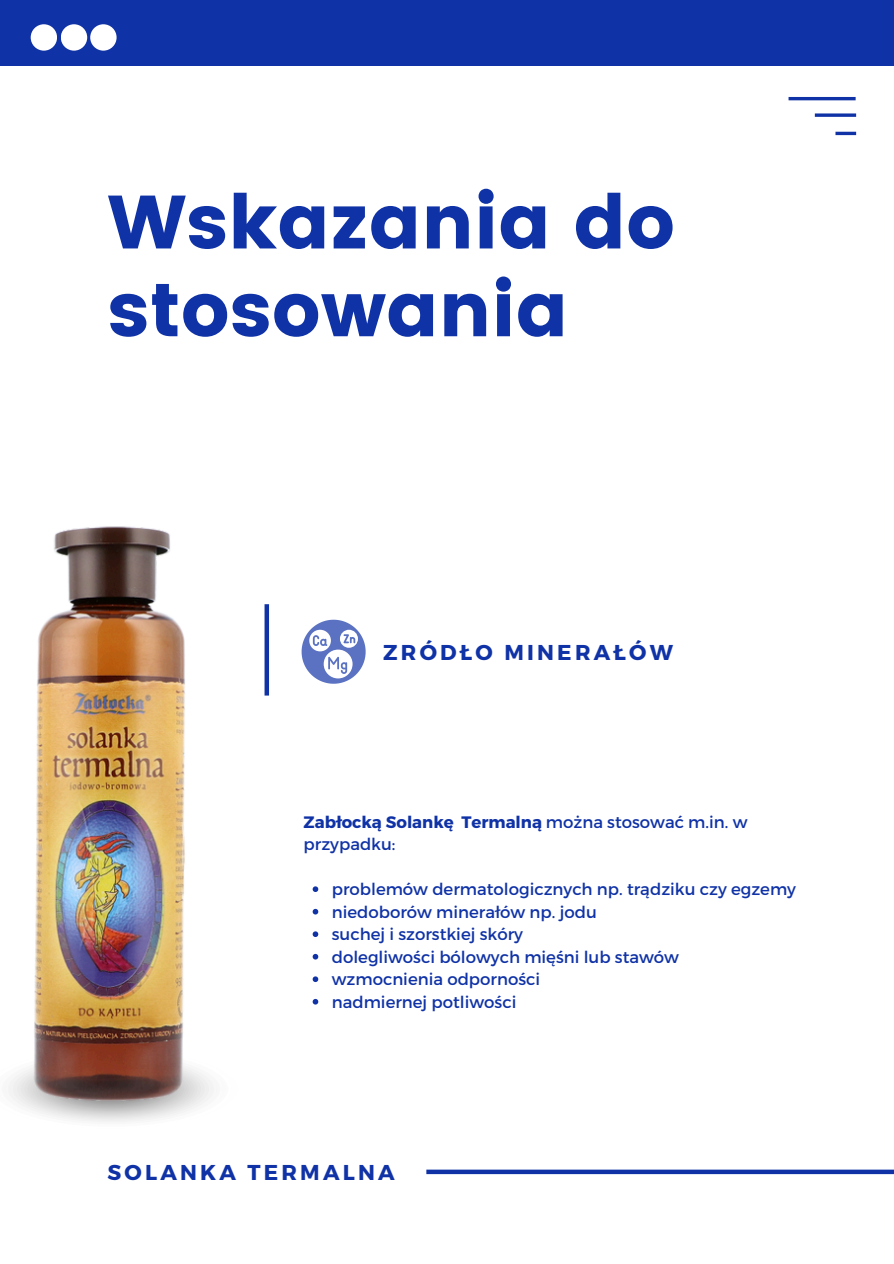
<style>
.page{position:relative;width:894px;height:1264px;background:#fff}
.page>*{position:absolute;margin:0;border:0;box-sizing:border-box;transform-origin:0 0}
.t1{font:75.3px/87.8px "Poppins";color:#0f32a6}
.t2{font:700 21.45px "Montserrat";letter-spacing:.15em;color:#0f32a6}
.t3{font:16.5px "Montserrat";color:#0f32a6}
.t4{font:700 16.5px "Montserrat";color:#0f32a6}
.s1{font-weight:400}
</style>
<div class="page">
<div style="left:0;top:0;width:893px;height:66px;background:#0f32a6"></div>
<div style="left:31px;top:24px;width:26px;height:27px;background:#fff;border-radius:50%"></div>
<div style="left:61px;top:24px;width:26px;height:27px;background:#fff;border-radius:50%"></div>
<div style="left:90px;top:24px;width:27px;height:27px;background:#fff;border-radius:50%"></div>
<hr style="left:788px;top:97px;width:67px;height:3px;background:#0f32a6">
<svg style="left:814px;top:113px;width:41px;height:4px"></svg>
<hr style="left:835px;top:132px;width:20px;height:3px;background:#0f32a6">
<div style="left:426px;top:1169px;width:467px;height:5px;background:#0f32a6"></div>
<img style="left:8px;top:526px;width:358px;height:596px">
<svg style="left:312px;top:886px;width:6px;height:6px"></svg>
<svg style="left:312px;top:908px;width:6px;height:6px"></svg>
<svg style="left:312px;top:931px;width:6px;height:6px"></svg>
<svg style="left:312px;top:953px;width:6px;height:6px"></svg>
<svg style="left:312px;top:976px;width:6px;height:6px"></svg>
<svg style="left:312px;top:998px;width:6px;height:6px"></svg>
<div style="left:264px;top:604px;width:5px;height:91px;background:#0f32a6"></div>
<svg style="left:301px;top:619px;width:64px;height:64px"></svg>
<p class="t1" style="left:107px;top:178px;width:569px">Wskazania do stosowania</p>
<p class="t2" style="left:383px;top:638px;width:291px">ZRÓDŁO MINERAŁÓW</p>
<h1 class="t4" style="left:303px;top:811px;width:445px">Zabłocką Solankę Termalną <span class="s1">można stosować m.in. w</span></h1>
<p class="t3" style="left:303px;top:833px;width:93px">przypadku:</p>
<p class="t3" style="left:332px;top:878px;width:465px">problemów dermatologicznych np. trądziku czy egzemy</p>
<p class="t3" style="left:332px;top:901px;width:266px">niedoborów minerałów np. jodu</p>
<p class="t3" style="left:332px;top:923px;width:193px">suchej i szorstkiej skóry</p>
<h2 class="t3" style="left:332px;top:946px;width:348px">dolegliwości bólowych mięśni lub stawów</h2>
<p class="t3" style="left:332px;top:968px;width:210px">wzmocnienia odporności</p>
<p class="t3" style="left:332px;top:991px;width:186px">nadmiernej potliwości</p>
<p class="t2" style="left:107px;top:1158px;width:288px">SOLANKA TERMALNA</p>
</div>
